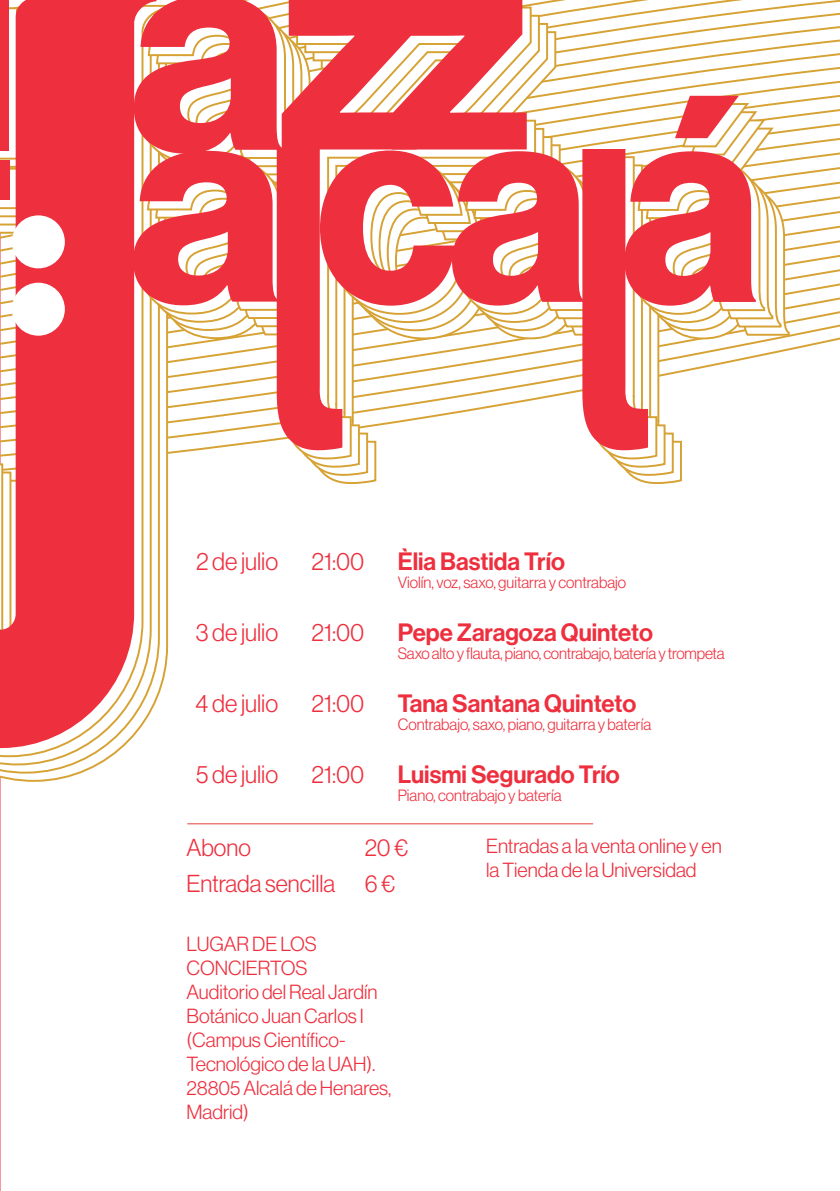
<style>
.page{position:relative;width:840px;height:1191px;background:#fff}
.page>*{position:absolute;margin:0;border:0;box-sizing:border-box;transform-origin:0 0}
.t1{font:24.6px "N Haas Grotesk DS Pro 65 Md";color:#ee2f3e}
.t2{font:24.6px "N Haas Grotesk DS Pro 45 Lt";color:#ee2f3e}
.Estilo_de_párrafo_4{font:24px "N Haas Grotesk DS Pro 45 Lt";color:#ee2f3e}
.t3{font:20px/24px "N Haas Grotesk DS Pro 45 Lt";color:#ee2f3e}
.t4{font:16px "N Haas Grotesk DS Pro 45 Lt";letter-spacing:-.005em;color:#ee2f3e}
</style>
<div class="page">
<hr style="left:0;top:0;width:1px;height:1191px;background:#ee2f3e">
<svg style="left:0;top:450px;width:377px;height:307px"></svg>
<svg style="left:156px;top:0;width:683px;height:450px"></svg>
<svg style="left:0;top:0;width:156px;height:749px;fill:#ee2f3e"></svg>
<div style="left:12px;top:215px;width:53px;height:53px;background:#fff;border-radius:50%"></div>
<div style="left:12px;top:283px;width:53px;height:53px;background:#fff;border-radius:50%"></div>
<hr style="left:187px;top:823px;width:405px;height:1px;background:#df4238">
<p class="t2" style="left:196px;top:547px;width:84px">2 de julio</p>
<p class="t2" style="left:311px;top:547px;width:54px">21:00</p>
<p class="t1" style="left:397px;top:547px;width:169px">Èlia Bastida Trío</p>
<p class="t4" style="left:397px;top:573px;width:230px">Violín, voz, saxo, guitarra y contrabajo</p>
<p class="t2" style="left:196px;top:618px;width:84px">3 de julio</p>
<p class="t2" style="left:311px;top:618px;width:54px">21:00</p>
<p class="t1" style="left:397px;top:618px;width:256px">Pepe Zaragoza Quinteto</p>
<p class="t4" style="left:397px;top:644px;width:328px">Saxo alto y flauta, piano, contrabajo, batería y trompeta</p>
<p class="t2" style="left:195px;top:689px;width:84px">4 de julio</p>
<p class="t2" style="left:311px;top:689px;width:54px">21:00</p>
<p class="t1" style="left:397px;top:689px;width:240px">Tana Santana Quinteto</p>
<p class="t4" style="left:397px;top:715px;width:255px">Contrabajo, saxo, piano, guitarra y batería</p>
<p class="t2" style="left:196px;top:760px;width:83px">5 de julio</p>
<p class="t2" style="left:311px;top:760px;width:54px">21:00</p>
<p class="t1" style="left:397px;top:760px;width:223px">Luismi Segurado Trío</p>
<p class="t4" style="left:397px;top:786px;width:165px">Piano, contrabajo y batería</p>
<p class="Estilo_de_párrafo_4" style="left:186px;top:834px;width:66px">Abono</p>
<p class="Estilo_de_párrafo_4" style="left:364px;top:834px;width:45px">20 €</p>
<p class="Estilo_de_párrafo_4" style="left:186px;top:870px;width:150px">Entrada sencilla</p>
<p class="Estilo_de_párrafo_4" style="left:364px;top:870px;width:32px">6 €</p>
<p class="t3" style="left:486px;top:834px;width:237px">Entradas a la venta online y en la Tienda de la Universidad</p>
<p class="t3" style="left:186px;top:932px;width:206px">LUGAR DE LOS<br>CONCIERTOS<br>Auditorio del Real Jardín<br>Botánico Juan Carlos I (Campus Científico-<br>Tecnológico de la UAH).<br>28805 Alcalá de Henares,<br>Madrid)</p>
</div>
